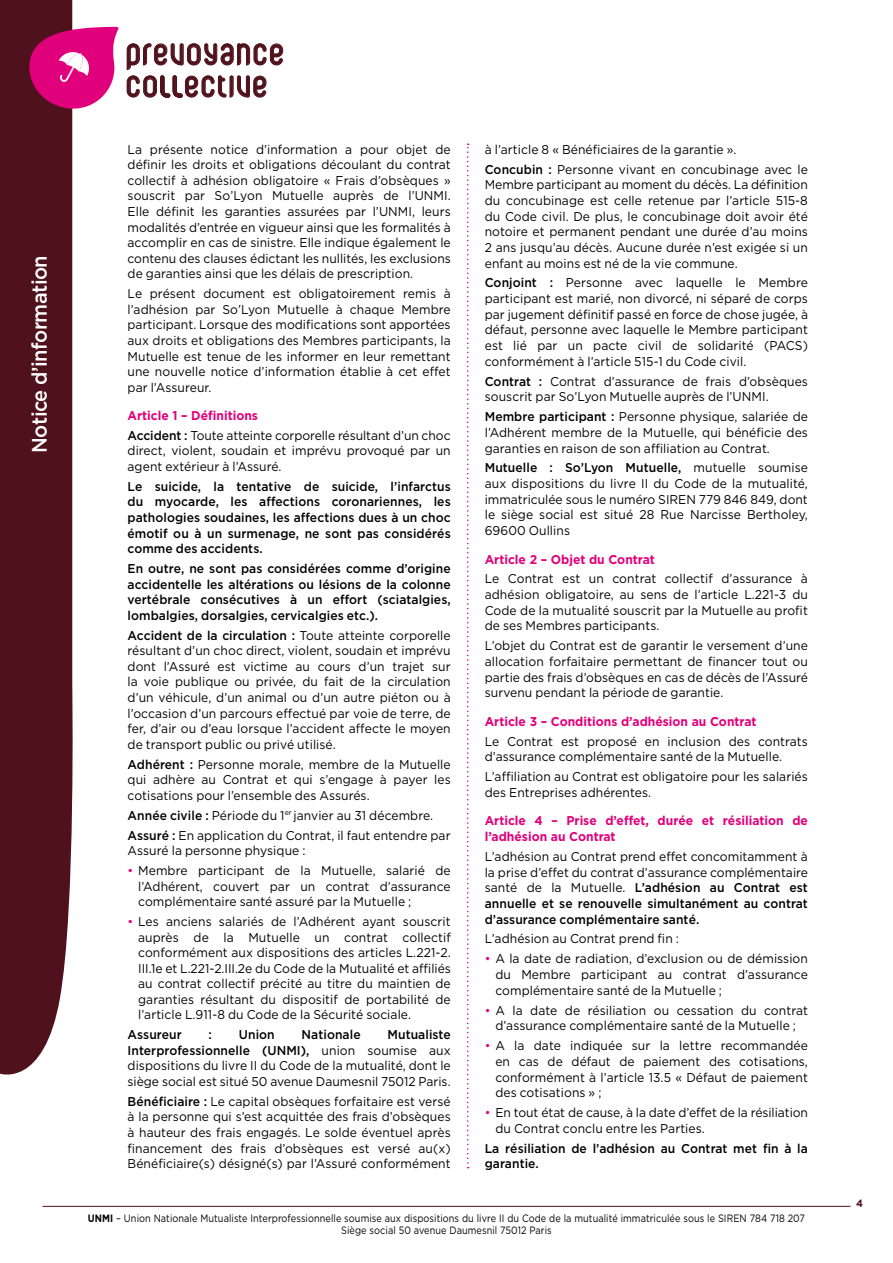
<style>
.page{position:relative;width:893px;height:1263px;background:#fff}
.page>*{position:absolute;margin:0;border:0;box-sizing:border-box;transform-origin:0 0}
.t1{font:39.15px/32.1px "Corpus Care";letter-spacing:.05em;color:#50131d}
.t2{font:500 21px "Gotham";letter-spacing:-.025em;color:#fff;scale:.95 1}
.t3{font:12.75px/15.6px "Gotham";letter-spacing:.005em;color:#000;text-align:justify;scale:.95 1}
.t4{font:500 12.75px/15.6px "Gotham";letter-spacing:.005em;color:#000;text-align:justify;scale:.95 1}
.t5{font:700 12.75px/15.6px "Gotham";color:#e2007a;scale:.95 1}
.t6{font:10.65px/12px "Gotham";letter-spacing:.01em;color:#000;text-align:center;scale:.86 1}
.t7{font:700 10.5px "Gotham";color:#4f121c;scale:.95 1}
.s1{font-weight:700;color:#e2007a}
.s2{font-weight:500}
.s3{color:#e2007a}
.s4{font-weight:700}
</style>
<div class="page">
<div style="left:0;top:0;width:73px;height:1075px;background:#4f121c"></div>
<hr style="left:43px;top:1206px;width:807px;height:1px;background:#4f121c">
<svg style="left:29px;top:26px;width:255px;height:84px"></svg>
<svg style="left:467px;top:144px;width:2px;height:1024px"></svg>
<h2 class="t2" style="left:27px;top:453px;width:210px;rotate:-90deg">Notice d’information</h2>
<h1 class="t1" style="left:127px;top:39px;width:159px">prevoyance collective</h1>
<p class="t3" style="left:128px;top:141px;width:342px">La présente notice d’information a pour objet de définir les droits et obligations découlant du contrat collectif à adhésion obligatoire « Frais d’obsèques » souscrit par So’Lyon Mutuelle auprès de l’UNMI.<br>Elle définit les garanties assurées par l’UNMI, leurs modalités d’entrée en vigueur ainsi que les formalités à accomplir en cas de sinistre. Elle indique également le contenu des clauses édictant les nullités, les exclusions de garanties ainsi que les délais de prescription.</p>
<p class="t3" style="left:128px;top:286px;width:342px">Le présent document est obligatoirement remis à l’adhésion par So’Lyon Mutuelle à chaque Membre participant. Lorsque des modifications sont apportées aux droits et obligations des Membres participants, la Mutuelle est tenue de les informer en leur remettant une nouvelle notice d’information établie à cet effet par l’Assureur.</p>
<p class="t3" style="left:128px;top:405px;width:341px;line-height:19.8px"><span class="s1">Article 1 – Définitions<br></span><span class="s2">Accident :</span> Toute atteinte corporelle résultant d’un choc</p>
<p class="t3" style="left:128px;top:443px;width:342px">direct, violent, soudain et imprévu provoqué par un agent extérieur à l’Assuré.</p>
<p class="t4" style="left:128px;top:478px;width:342px">Le suicide, la tentative de suicide, l’infarctus du myocarde, les affections coronariennes, les pathologies soudaines, les affections dues à un choc émotif ou à un surmenage, ne sont pas considérés comme des accidents.</p>
<p class="t4" style="left:128px;top:560px;width:342px">En outre, ne sont pas considérées comme d’origine accidentelle les altérations ou lésions de la colonne vertébrale consécutives à un effort (sciatalgies, lombalgies, dorsalgies, cervicalgies etc.).</p>
<p class="t3" style="left:128px;top:627px;width:342px"><span class="s2">Accident de la circulation :</span> Toute atteinte corporelle résultant d’un choc direct, violent, soudain et imprévu dont l’Assuré est victime au cours d’un trajet sur la voie publique ou privée, du fait de la circulation d’un véhicule, d’un animal ou d’un autre piéton ou à l’occasion d’un parcours effectué par voie de terre, de fer, d’air ou d’eau lorsque l’accident affecte le moyen de transport public ou privé utilisé.</p>
<p class="t3" style="left:128px;top:756px;width:342px"><span class="s2">Adhérent :</span> Personne morale, membre de la Mutuelle qui adhère au Contrat et qui s’engage à payer les cotisations pour l’ensemble des Assurés.</p>
<p class="t3" style="left:128px;top:805px;width:342px;line-height:19.8px"><span class="s2">Année civile :</span> Période du 1<sup>er</sup> janvier au 31 décembre.<br><span class="s2">Assuré :</span> En application du Contrat, il faut entendre par</p>
<p class="t3" style="left:128px;top:842px;width:189px">Assuré la personne physique :</p>
<p class="t3" style="left:138px;top:862px;width:330px;text-indent:-11px"><span class="s3">•</span> Membre participant de la Mutuelle, salarié de l’Adhérent, couvert par un contrat d’assurance complémentaire santé assuré par la Mutuelle ;</p>
<p class="t3" style="left:138px;top:913px;width:331px;text-indent:-11px"><span class="s3">•</span> Les anciens salariés de l’Adhérent ayant souscrit auprès de la Mutuelle un contrat collectif conformément aux dispositions des articles L.221-2.<br>III.1e et L.221-2.III.2e du Code de la Mutualité et affiliés au contrat collectif précité au titre du maintien de garanties résultant du dispositif de portabilité de l’article L.911-8 du Code de la Sécurité sociale.</p>
<p class="t4" style="left:128px;top:1027px;width:59px">Assureur</p>
<p class="t4" style="left:209px;top:1027px;width:5px">:</p>
<p class="t4" style="left:239px;top:1027px;width:39px">Union</p>
<p class="t4" style="left:302px;top:1027px;width:64px">Nationale</p>
<p class="t3" style="left:128px;top:1027px;width:342px;text-indent:260px"><span class="s2">Mutualiste Interprofessionnelle (UNMI),</span> union soumise aux dispositions du livre II du Code de la mutualité, dont le siège social est situé 50 avenue Daumesnil 75012 Paris.</p>
<p class="t3" style="left:128px;top:1093px;width:342px"><span class="s2">Bénéficiaire :</span> Le capital obsèques forfaitaire est versé à la personne qui s’est acquittée des frais d’obsèques à hauteur des frais engagés. Le solde éventuel après financement des frais d’obsèques est versé au(x)<br>Bénéficiaire(s) désigné(s) par l’Assuré conformément</p>
<p class="t3" style="left:485px;top:139px;width:342px;line-height:20px">à l’article 8 « Bénéficiaires de la garantie ».<br><span class="s2">Concubin :</span> Personne vivant en concubinage avec le</p>
<p class="t3" style="left:485px;top:177px;width:342px">Membre participant au moment du décès. La définition du concubinage est celle retenue par l’article 515-8 du Code civil. De plus, le concubinage doit avoir été notoire et permanent pendant une durée d’au moins 2 ans jusqu’au décès. Aucune durée n’est exigée si un enfant au moins est né de la vie commune.</p>
<p class="t3" style="left:485px;top:275px;width:342px"><span class="s2">Conjoint :</span> Personne avec laquelle le Membre participant est marié, non divorcé, ni séparé de corps par jugement définitif passé en force de chose jugée, à défaut, personne avec laquelle le Membre participant est lié par un pacte civil de solidarité (PACS) conformément à l’article 515-1 du Code civil.</p>
<p class="t3" style="left:485px;top:373px;width:342px"><span class="s2">Contrat :</span> Contrat d’assurance de frais d’obsèques souscrit par So’Lyon Mutuelle auprès de l’UNMI.</p>
<p class="t3" style="left:485px;top:409px;width:342px"><span class="s2">Membre participant :</span> Personne physique, salariée de l’Adhérent membre de la Mutuelle, qui bénéficie des garanties en raison de son affiliation au Contrat.</p>
<p class="t3" style="left:485px;top:460px;width:342px"><span class="s2">Mutuelle : So’Lyon Mutuelle,</span> mutuelle soumise aux dispositions du livre II du Code de la mutualité, immatriculée sous le numéro SIREN 779 846 849, dont le siège social est situé 28 Rue Narcisse Bertholey, 69600 Oullins</p>
<p class="t5" style="left:485px;top:551px;width:181px">Article 2 – Objet du Contrat</p>
<p class="t3" style="left:485px;top:571px;width:342px">Le Contrat est un contrat collectif d’assurance à adhésion obligatoire, au sens de l’article L.221-3 du Code de la mutualité souscrit par la Mutuelle au profit de ses Membres participants.</p>
<p class="t3" style="left:485px;top:638px;width:342px">L’objet du Contrat est de garantir le versement d’une allocation forfaitaire permettant de financer tout ou partie des frais d’obsèques en cas de décès de l’Assuré survenu pendant la période de garantie.</p>
<p class="t5" style="left:485px;top:713px;width:288px">Article 3 – Conditions d’adhésion au Contrat</p>
<p class="t3" style="left:485px;top:733px;width:342px">Le Contrat est proposé en inclusion des contrats d’assurance complémentaire santé de la Mutuelle.</p>
<p class="t3" style="left:485px;top:769px;width:342px">L’affiliation au Contrat est obligatoire pour les salariés des Entreprises adhérentes.</p>
<p class="t5" style="left:485px;top:813px;width:342px">Article 4 – Prise d’effet, durée et résiliation de l’adhésion au Contrat</p>
<p class="t3" style="left:485px;top:848px;width:342px">L’adhésion au Contrat prend effet concomitamment à la prise d’effet du contrat d’assurance complémentaire santé de la Mutuelle. <span class="s2">L’adhésion au Contrat est annuelle et se renouvelle simultanément au contrat d’assurance complémentaire santé.</span></p>
<p class="t3" style="left:485px;top:931px;width:206px">L’adhésion au Contrat prend fin :</p>
<p class="t3" style="left:495px;top:951px;width:331px;text-indent:-11px"><span class="s3">•</span> A la date de radiation, d’exclusion ou de démission du Membre participant au contrat d’assurance complémentaire santé de la Mutuelle ;</p>
<p class="t3" style="left:485px;top:1002px;width:342px;text-align:center"><span class="s3">•</span> A la date de résiliation ou cessation du contrat d’assurance complémentaire santé de la Mutuelle ;</p>
<p class="t3" style="left:495px;top:1037px;width:330px;text-indent:-11px"><span class="s3">•</span> A la date indiquée sur la lettre recommandée en cas de défaut de paiement des cotisations, conformément à l’article 13.5 « Défaut de paiement des cotisations » ;</p>
<p class="t3" style="left:495px;top:1104px;width:331px;text-indent:-11px"><span class="s3">•</span> En tout état de cause, à la date d’effet de la résiliation du Contrat conclu entre les Parties.</p>
<p class="t4" style="left:485px;top:1140px;width:342px">La résiliation de l’adhésion au Contrat met fin à la garantie.</p>
<p class="t6" style="left:88px;top:1212px;width:835px"><span class="s4">UNMI</span> – Union Nationale Mutualiste Interprofessionnelle soumise aux dispositions du livre II du Code de la mutualité immatriculée sous le SIREN 784 718 207<br>Siège social 50 avenue Daumesnil 75012 Paris</p>
<p class="t7" style="left:856px;top:1197px;width:9px">4</p>
</div>
